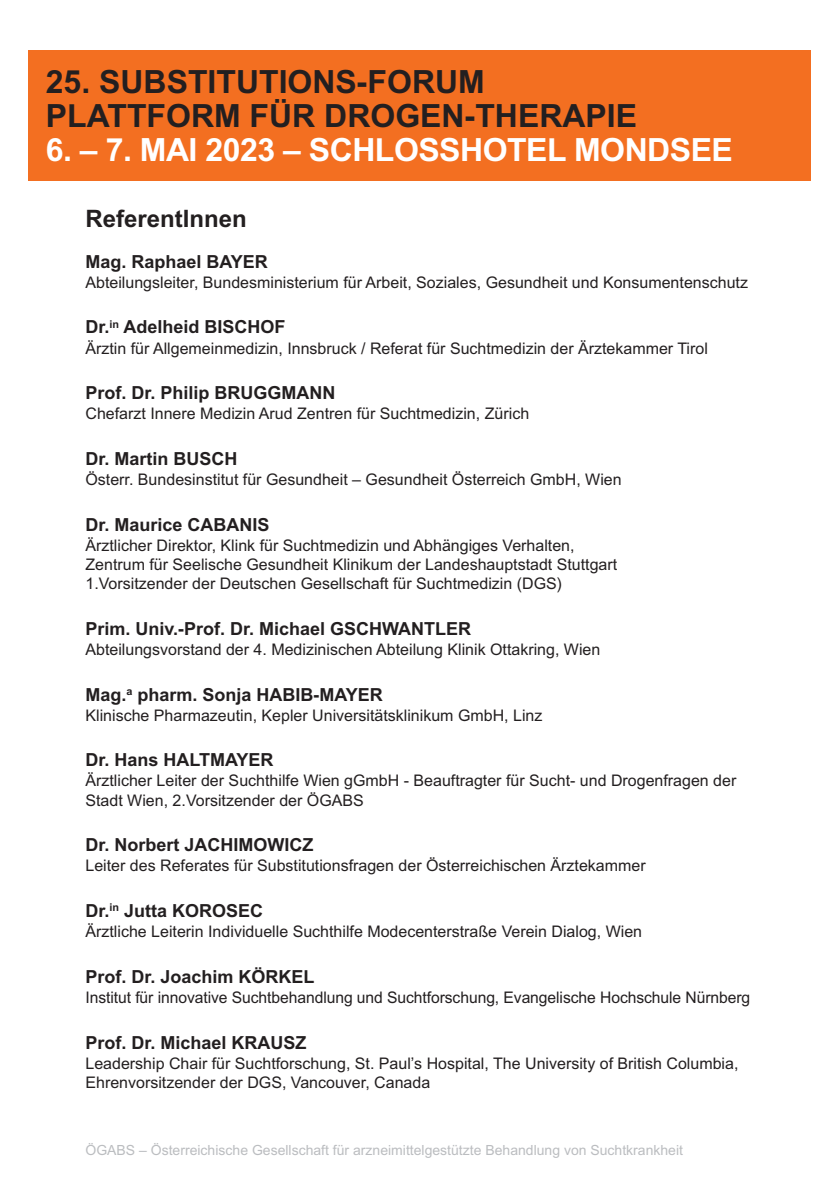
<style>
.page{position:relative;width:840px;height:1190px;background:#fff}
.page>*{position:absolute;margin:0;border:0;box-sizing:border-box;transform-origin:0 0}
.t1{font:700 32px/34px "Arial";color:#231f20}
.t2{font:700 32px "Arial";letter-spacing:-.015em;color:#fff}
.t3{font:700 24px "Arial";color:#231f20}
.t4{font:700 18px "Arial";color:#231f20}
.t5{font:16px/19.2px "Arial";color:#231f20}
.t6{font:14px "Arial";color:#bbbdc0}
</style>
<div class="page">
<div style="left:29px;top:51px;width:782px;height:130px;background:#f36f21"></div>
<h1 class="t1" style="left:46px;top:68px;width:593px">25. SUBSTITUTIONS-FORUM<br>PLATTFORM FÜR DROGEN-THERAPIE</h1>
<h1 class="t2" style="left:46px;top:138px;width:689px">6. – 7. MAI 2023 – SCHLOSSHOTEL MONDSEE</h1>
<h2 class="t3" style="left:86px;top:209px;width:163px">ReferentInnen</h2>
<p class="t4" style="left:86px;top:255px;width:184px">Mag. Raphael BAYER</p>
<p class="t5" style="left:86px;top:274px;width:664px">Abteilungsleiter, Bundesministerium für Arbeit, Soziales, Gesundheit und Konsumentenschutz</p>
<p class="t4" style="left:86px;top:321px;width:201px">Dr.<sup>in</sup> Adelheid BISCHOF</p>
<p class="t5" style="left:86px;top:340px;width:624px">Ärztin für Allgemeinmedizin, Innsbruck / Referat für Suchtmedizin der Ärztekammer Tirol</p>
<p class="t4" style="left:86px;top:386px;width:252px">Prof. Dr. Philip BRUGGMANN</p>
<p class="t5" style="left:86px;top:406px;width:445px">Chefarzt Innere Medizin Arud Zentren für Suchtmedizin, Zürich</p>
<p class="t4" style="left:86px;top:452px;width:154px">Dr. Martin BUSCH</p>
<p class="t5" style="left:86px;top:471px;width:538px">Österr. Bundesinstitut für Gesundheit – Gesundheit Österreich GmbH, Wien</p>
<p class="t4" style="left:86px;top:518px;width:186px">Dr. Maurice CABANIS</p>
<p class="t5" style="left:86px;top:537px;width:533px">Ärztlicher Direktor, Klink für Suchtmedizin und Abhängiges Verhalten,<br>Zentrum für Seelische Gesundheit Klinikum der Landeshauptstadt Stuttgart<br>1.Vorsitzender der Deutschen Gesellschaft für Suchtmedizin (DGS)</p>
<p class="t4" style="left:86px;top:622px;width:387px">Prim. Univ.-Prof. Dr. Michael GSCHWANTLER</p>
<p class="t5" style="left:86px;top:641px;width:516px">Abteilungsvorstand der 4. Medizinischen Abteilung Klinik Ottakring, Wien</p>
<p class="t4" style="left:86px;top:688px;width:299px">Mag.<sup>a</sup> pharm. Sonja HABIB-MAYER</p>
<p class="t5" style="left:86px;top:707px;width:459px">Klinische Pharmazeutin, Kepler Universitätsklinikum GmbH, Linz</p>
<p class="t4" style="left:86px;top:753px;width:190px">Dr. Hans HALTMAYER</p>
<p class="t5" style="left:86px;top:773px;width:652px">Ärztlicher Leiter der Suchthilfe Wien gGmbH - Beauftragter für Sucht- und Drogenfragen der<br>Stadt Wien, 2.Vorsitzender der ÖGABS</p>
<p class="t4" style="left:86px;top:838px;width:230px">Dr. Norbert JACHIMOWICZ</p>
<p class="t5" style="left:86px;top:858px;width:562px">Leiter des Referates für Substitutionsfragen der Österreichischen Ärztekammer</p>
<p class="t4" style="left:86px;top:904px;width:179px">Dr.<sup>in</sup> Jutta KOROSEC</p>
<p class="t5" style="left:86px;top:924px;width:558px">Ärztliche Leiterin Individuelle Suchthilfe Modecenterstraße Verein Dialog, Wien</p>
<p class="t4" style="left:86px;top:970px;width:231px">Prof. Dr. Joachim KÖRKEL</p>
<p class="t5" style="left:86px;top:989px;width:666px">Institut für innovative Suchtbehandlung und Suchtforschung, Evangelische Hochschule Nürnberg</p>
<p class="t4" style="left:86px;top:1036px;width:223px">Prof. Dr. Michael KRAUSZ</p>
<p class="t5" style="left:86px;top:1055px;width:654px">Leadership Chair für Suchtforschung, St. Paul’s Hospital, The University of British Columbia,<br>Ehrenvorsitzender der DGS, Vancouver, Canada</p>
<p class="t6" style="left:86px;top:1145px;width:599px">ÖGABS – Österreichische Gesellschaft für arzneimittelgestützte Behandlung von Suchtkrankheit</p>
</div>
